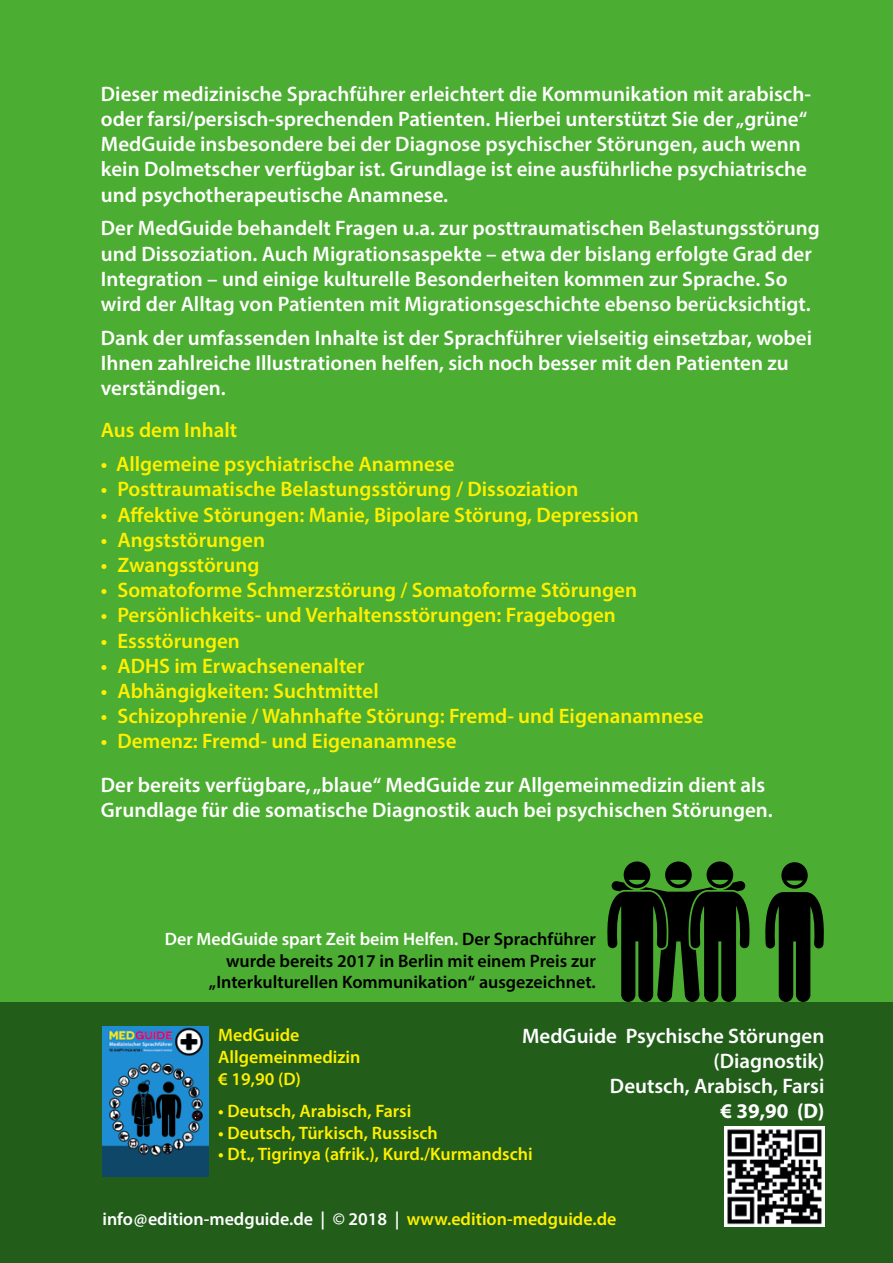
<style>
.page{position:relative;width:893px;height:1263px;background:#4bad31}
.page>*{position:absolute;margin:0;border:0;box-sizing:border-box;transform-origin:0 0}
.t1{font:600 21px/25.2px "Myriad Pro";color:#fff}
.t2{font:600 21px "Myriad Pro";color:#fff000}
.t3{font:700 21px "Myriad Pro";color:#fff}
.t4{font:600 18px/21.6px "Myriad Pro";color:#000;text-align:right}
.t5{font:600 18px/21.6px "Myriad Pro";color:#fff000}
.t6{font:600 18px "Myriad Pro";color:#fff}
.s1{color:#fff}
.s2{color:#fff000}
</style>
<div class="page">
<div style="left:0;top:1002px;width:893px;height:261px;background:#225d1a"></div>
<svg style="left:607px;top:861px;width:143px;height:141px"></svg>
<svg style="left:765px;top:862px;width:59px;height:140px"></svg>
<img style="left:103px;top:1027px;width:106px;height:149px">
<img style="left:725px;top:1127px;width:99px;height:99px">
<p class="t1" style="left:101px;top:81px;width:712px">Dieser medizinische Sprachführer erleichtert die Kommunikation mit arabisch&shy;oder farsi/persisch-sprechenden Patienten. Hierbei unterstützt Sie der „grüne“ MedGuide insbesondere bei der Diagnose psychischer Störungen, auch wenn kein Dolmetscher verfügbar ist. Grundlage ist eine ausführliche psychiatrische und psychotherapeutische Anamnese.</p>
<p class="t1" style="left:101px;top:215px;width:720px">Der MedGuide behandelt Fragen u.a. zur posttraumatischen Belastungsstörung und Dissoziation. Auch Migrationsaspekte – etwa der bislang erfolgte Grad der Integration – und einige kulturelle Besonderheiten kommen zur Sprache. So wird der Alltag von Patienten mit Migrationsgeschichte ebenso berücksichtigt.</p>
<p class="t1" style="left:101px;top:325px;width:713px">Dank der umfassenden Inhalte ist der Sprachführer vielseitig einsetzbar, wobei<br>Ihnen zahlreiche Illustrationen helfen, sich noch besser mit den Patienten zu verständigen.</p>
<p class="t2" style="left:101px;top:417px;width:138px">Aus dem Inhalt</p>
<p class="t2" style="left:101px;top:451px;width:355px">• Allgemeine psychiatrische Anamnese</p>
<p class="t2" style="left:101px;top:476px;width:479px">• Posttraumatische Belastungsstörung / Dissoziation</p>
<p class="t2" style="left:101px;top:501px;width:539px">• Affektive Störungen: Manie, Bipolare Störung, Depression</p>
<p class="t2" style="left:101px;top:526px;width:166px">• Angststörungen</p>
<p class="t2" style="left:101px;top:551px;width:160px">• Zwangsstörung</p>
<p class="t2" style="left:101px;top:577px;width:538px">• Somatoforme Schmerzstörung / Somatoforme Störungen</p>
<p class="t2" style="left:101px;top:602px;width:517px">• Persönlichkeits- und Verhaltensstörungen: Fragebogen</p>
<p class="t2" style="left:101px;top:627px;width:141px">• Essstörungen</p>
<p class="t2" style="left:101px;top:652px;width:265px">• ADHS im Erwachsenenalter</p>
<p class="t2" style="left:101px;top:677px;width:279px">• Abhängigkeiten: Suchtmittel</p>
<p class="t2" style="left:101px;top:703px;width:604px">• Schizophrenie / Wahnhafte Störung: Fremd- und Eigenanamnese</p>
<p class="t2" style="left:101px;top:728px;width:357px">• Demenz: Fremd- und Eigenanamnese</p>
<p class="t1" style="left:101px;top:772px;width:673px">Der bereits verfügbare, „blaue“ MedGuide zur Allgemeinmedizin dient als<br>Grundlage für die somatische Diagnostik auch bei psychischen Störungen.</p>
<p class="t4" style="left:165px;top:928px;width:432px"><span class="s1">Der MedGuide spart Zeit beim Helfen.</span> Der Sprachführer wurde bereits 2017 in Berlin mit einem Preis zur „Interkulturellen Kommunikation“ ausgezeichnet.</p>
<p class="t1" style="left:522px;top:1022px;width:304px;text-align:right">MedGuide Psychische Störungen (Diagnostik)<br>Deutsch, Arabisch, Farsi</p>
<p class="t3" style="left:721px;top:1097px;width:105px">€ 39,90 (D)</p>
<p class="t5" style="left:218px;top:1024px;width:144px">MedGuide<br>Allgemeinmedizin € 19,90 (D)</p>
<p class="t5" style="left:218px;top:1100px;width:195px">• Deutsch, Arabisch, Farsi</p>
<p class="t5" style="left:218px;top:1121px;width:221px">• Deutsch, Türkisch, Russisch</p>
<p class="t5" style="left:218px;top:1143px;width:316px">• Dt., Tigrinya (afrik.), Kurd./Kurmandschi</p>
<p class="t6" style="left:102px;top:1207px;width:515px">info@edition-medguide.de | © 2018 | <span class="s2">www.edition-medguide.de</span></p>
</div>
